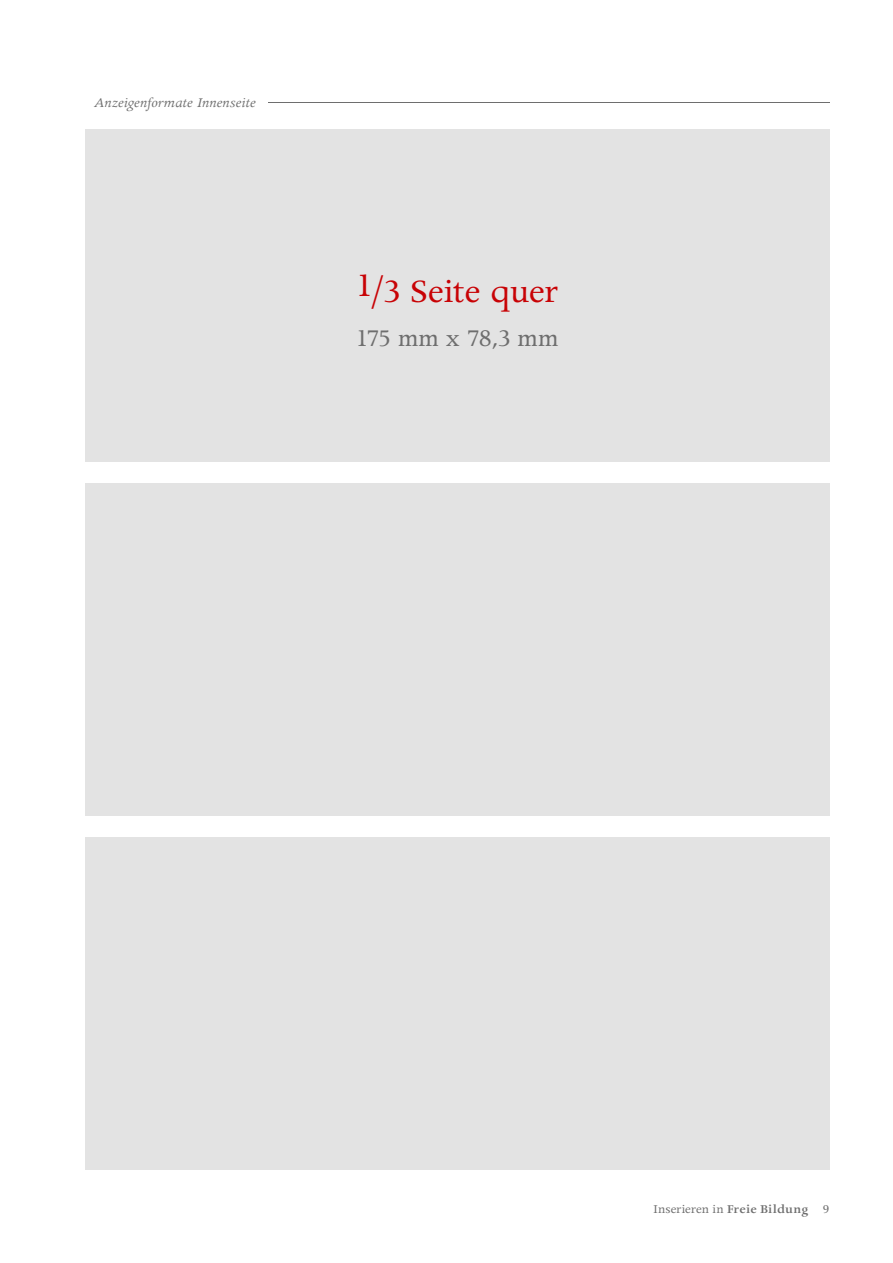
<style>
.page{position:relative;width:893px;height:1263px;background:#fff}
.page>*{position:absolute;margin:0;border:0;box-sizing:border-box;transform-origin:0 0}
.t1{font:36.75px "Apollo MT Std";letter-spacing:-.01em;color:#c80205}
.t2{font:27px "Apollo MT Std";letter-spacing:-.03em;color:#6e6e6e}
.t3{font:italic 15px "Apollo MT Std";letter-spacing:.005em;color:#6e6e6e}
.t4{font:13.5px "Apollo MT Std";letter-spacing:.005em;color:#6e6e6e}
.s1{font-weight:600}
</style>
<div class="page">
<div style="left:85px;top:483px;width:744px;height:333px;background:#e3e3e3"></div>
<div style="left:85px;top:837px;width:744px;height:333px;background:#e3e3e3"></div>
<div style="left:85px;top:129px;width:744px;height:333px;background:#e3e3e3"></div>
<hr style="left:85px;top:102px;width:744px;height:1px;background:#6e6e6e">
<div style="left:83px;top:90px;width:185px;height:28px;background:#fff"></div>
<p class="t3" style="left:94px;top:95px;width:163px">Anzeigenformate Innenseite</p>
<h1 class="t1" style="left:356px;top:272px;width:204px">1/3 Seite quer</h1>
<h2 class="t2" style="left:356px;top:323px;width:204px">175 mm x 78,3 mm</h2>
<p class="t4" style="left:654px;top:1202px;width:177px">Inserieren in <span class="s1">Freie Bildung</span> 9</p>
</div>
